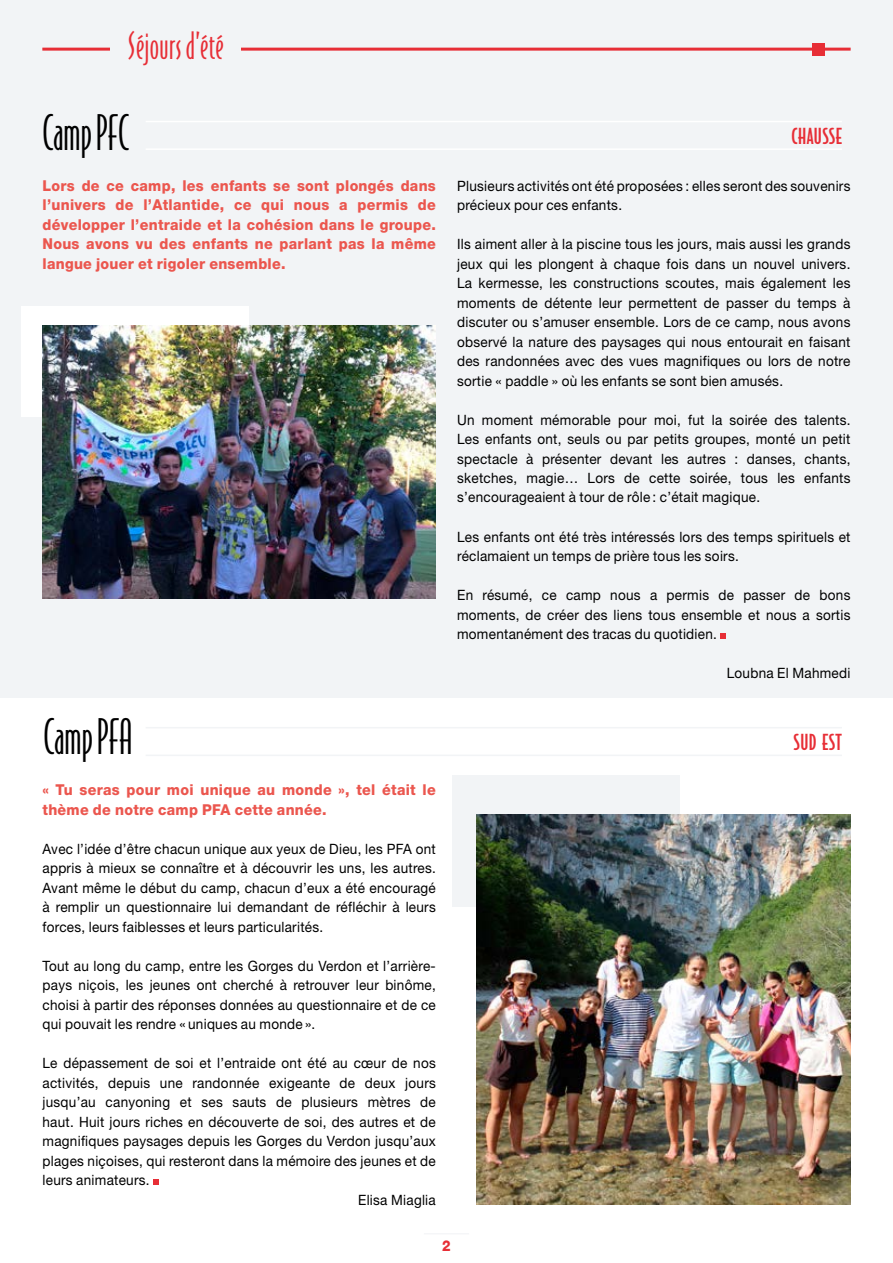
<style>
.page{position:relative;width:893px;height:1263px;background:#fff}
.page>*{position:absolute;margin:0;border:0;box-sizing:border-box;transform-origin:0 0}
.t1{font:46.5px "Bodega Sans Light Oldstyle";color:#000;scale:.9 1}
.t2{font:35.85px "Bodega Sans Light Oldstyle";letter-spacing:.01em;color:#e72e36;scale:.95 1}
.t3{font:500 21px "Bodega Sans";letter-spacing:.02em;color:#e72e36;scale:.95 1}
.t4{font:800 15px/19.5px "Helvetica Neue LT Std";letter-spacing:.02em;color:#eb564e;scale:.95 1}
.t5{font:800 15px "Helvetica Neue LT Std";color:#e72e36;scale:.9 1}
.t6{font:14.25px/19.5px "Helvetica Neue LT Std";letter-spacing:.02em;color:#000;text-align:justify;scale:.95 1}
</style>
<div class="page">
<div style="left:453px;top:776px;width:227px;height:131px;background:#f2f4f6"></div>
<div style="left:0;top:0;width:893px;height:698px;background:#f2f4f6"></div>
<img style="left:476px;top:814px;width:374px;height:391px">
<div style="left:22px;top:306px;width:227px;height:110px;background:#fff"></div>
<img style="left:43px;top:325px;width:393px;height:273px">
<svg style="left:153px;top:1179px;width:6px;height:6px"></svg>
<svg style="left:720px;top:633px;width:6px;height:6px"></svg>
<hr style="left:146px;top:727px;width:696px;height:1px;background:#f2f4f6">
<hr style="left:146px;top:755px;width:696px;height:1px;background:#f2f4f6">
<hr style="left:146px;top:121px;width:696px;height:1px;background:#fff">
<hr style="left:146px;top:148px;width:696px;height:2px;background:#fff">
<hr style="left:42px;top:48px;width:809px;height:3px;background:#e72e36">
<div style="left:812px;top:43px;width:13px;height:12px;background:#e72e36"></div>
<div style="left:111px;top:0;width:130px;height:59px;background:#f2f4f6"></div>
<hr style="left:424px;top:1233px;width:45px;height:1px;background:#f2f4f6">
<h2 class="t2" style="left:128px;top:25px;width:103px">Séjours d’été</h2>
<h1 class="t1" style="left:43px;top:106px;width:97px">Camp PFC</h1>
<p class="t4" style="left:43px;top:175px;width:416px;text-align:justify">Lors de ce camp, les enfants se sont plongés dans l’univers de l’Atlantide, ce qui nous a permis de développer l’entraide et la cohésion dans le groupe.<br>Nous avons vu des enfants ne parlant pas la même langue jouer et rigoler ensemble.</p>
<h1 class="t1" style="left:44px;top:710px;width:100px">Camp PFA</h1>
<p class="t4" style="left:43px;top:780px;width:415px">« Tu seras pour moi unique au monde », tel était le thème de notre camp PFA cette année.</p>
<p class="t6" style="left:43px;top:838px;width:416px">Avec l’idée d’être chacun unique aux yeux de Dieu, les PFA ont appris à mieux se connaître et à découvrir les uns, les autres.<br>Avant même le début du camp, chacun d’eux a été encouragé à remplir un questionnaire lui demandant de réfléchir à leurs forces, leurs faiblesses et leurs particularités.</p>
<p class="t6" style="left:43px;top:955px;width:416px">Tout au long du camp, entre les Gorges du Verdon et l’arrière&shy;pays niçois, les jeunes ont cherché à retrouver leur binôme, choisi à partir des réponses données au questionnaire et de ce qui pouvait les rendre « uniques au monde ».</p>
<p class="t6" style="left:43px;top:1053px;width:416px">Le dépassement de soi et l’entraide ont été au cœur de nos</p>
<p class="t6" style="left:43px;top:1072px;width:416px">activités, depuis une randonnée exigeante de deux jours</p>
<p class="t6" style="left:43px;top:1092px;width:415px">jusqu’au canyoning et ses sauts de plusieurs mètres de</p>
<p class="t6" style="left:43px;top:1111px;width:416px">haut. Huit jours riches en découverte de soi, des autres et de</p>
<p class="t6" style="left:43px;top:1131px;width:416px">magnifiques paysages depuis les Gorges du Verdon jusqu’aux</p>
<p class="t6" style="left:43px;top:1150px;width:415px">plages niçoises, qui resteront dans la mémoire des jeunes et de</p>
<p class="t6" style="left:43px;top:1170px;width:114px">leurs animateurs.</p>
<p class="t6" style="left:358px;top:1189px;width:83px">Elisa Miaglia</p>
<h3 class="t3" style="left:791px;top:123px;width:55px">CHAUSSE</h3>
<p class="t6" style="left:457px;top:175px;width:416px">Plusieurs activités ont été proposées : elles seront des souvenirs précieux pour ces enfants.</p>
<p class="t6" style="left:457px;top:234px;width:416px">Ils aiment aller à la piscine tous les jours, mais aussi les grands jeux qui les plongent à chaque fois dans un nouvel univers.<br>La kermesse, les constructions scoutes, mais également les moments de détente leur permettent de passer du temps à discuter ou s’amuser ensemble. Lors de ce camp, nous avons observé la nature des paysages qui nous entourait en faisant des randonnées avec des vues magnifiques ou lors de notre sortie « paddle » où les enfants se sont bien amusés.</p>
<p class="t6" style="left:457px;top:409px;width:416px">Un moment mémorable pour moi, fut la soirée des talents.<br>Les enfants ont, seuls ou par petits groupes, monté un petit spectacle à présenter devant les autres : danses, chants, sketches, magie… Lors de cette soirée, tous les enfants s’encourageaient à tour de rôle : c’était magique.</p>
<p class="t6" style="left:457px;top:526px;width:416px">Les enfants ont été très intéressés lors des temps spirituels et réclamaient un temps de prière tous les soirs.</p>
<p class="t6" style="left:457px;top:585px;width:415px">En résumé, ce camp nous a permis de passer de bons moments, de créer des liens tous ensemble et nous a sortis momentanément des tracas du quotidien.</p>
<p class="t6" style="left:727px;top:663px;width:132px">Loubna El Mahmedi</p>
<h3 class="t3" style="left:794px;top:730px;width:52px">SUD EST</h3>
<p class="t5" style="left:442px;top:1237px;width:11px">2</p>
</div>
